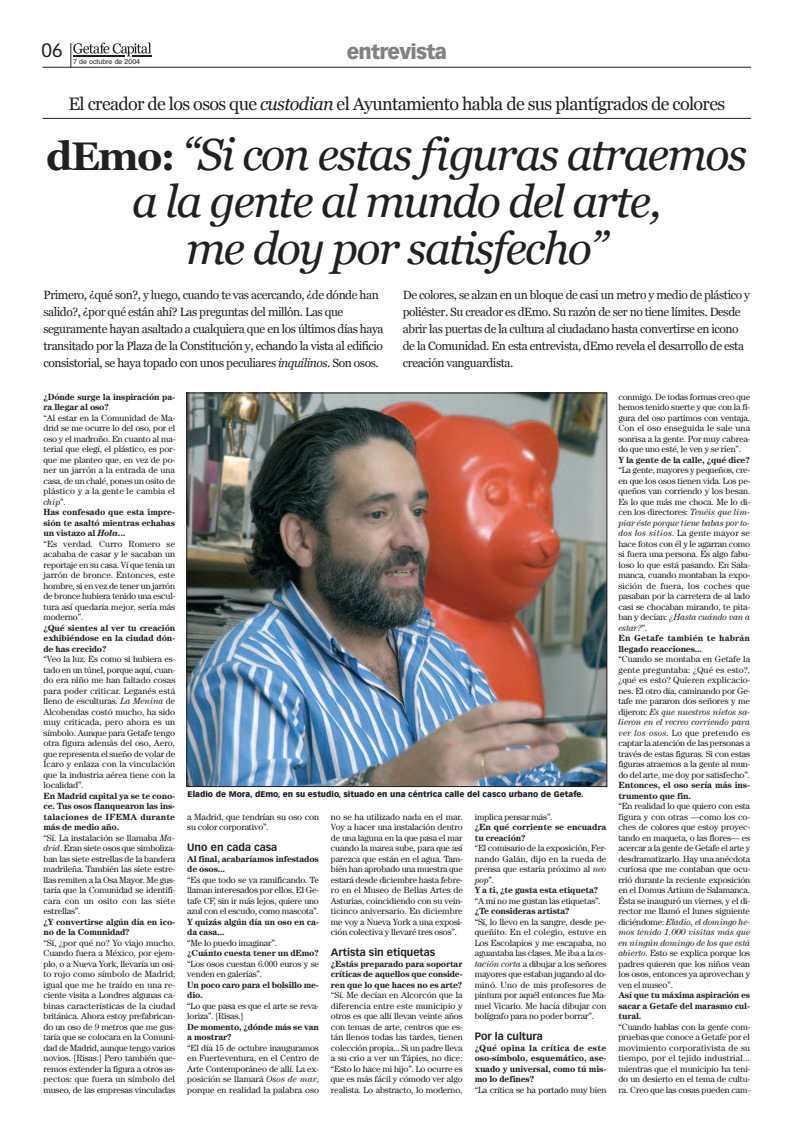
<style>
.page{position:relative;width:794px;height:1134px;background:#fff}
.page>*{position:absolute;margin:0;border:0;box-sizing:border-box;transform-origin:0 0}
.t1{font:italic 45px/47px "Georgia";letter-spacing:-.035em;color:#231f20;text-align:center}
.t2{font:900 20px "Vectora LH";letter-spacing:-.035em;color:#808285}
.t3{font:19px "Vectora LH";color:#231f20}
.t4{font:18px "Georgia";letter-spacing:-.035em;color:#231f20}
.t5{font:12px/17px "Georgia";letter-spacing:-.035em;color:#231f20}
.t6{font:700 10.5px "Vectora LH";color:#231f20}
.t7{font:9px/10.5px "Century";letter-spacing:-.02em;color:#231f20}
.t8{font:700 9px/10.5px "Century";letter-spacing:-.015em;color:#231f20}
.t9{font:900 8px "Vectora LH";color:#231f20}
.t10{font:7px "Helvetica";color:#231f20}
.s1{font-style:italic}
.s2{font-weight:700;font-style:normal;font-size:40px}
.s3{font-weight:700}
.s4{font-weight:700;font-style:italic}
.s5{font-weight:400}
</style>
<div class="page">
<hr style="left:42px;top:67px;width:709px;height:1px;background:#231f20">
<svg style="left:70px;top:43px;width:81px;height:25px"></svg>
<hr style="left:42px;top:118px;width:709px;height:1px;background:#231f20">
<img style="left:189px;top:395px;width:416px;height:390px">
<p class="t2" style="left:347px;top:43px;width:102px">entrevista</p>
<p class="t4" style="left:69px;top:94px;width:658px">El creador de los osos que <span class="s1">custodian</span> el Ayuntamiento habla de sus plantÌgrados de colores</p>
<p class="t1" style="left:46px;top:131px;width:703px"><span class="s2">dEmo:</span> ìSi con estas figuras atraemos a la gente al mundo del arte,<br>me doy por satisfechoî</p>
<p class="t5" style="left:44px;top:286px;width:342px">Primero, øquÈ son?, y luego, cuando te vas acercando, øde dÛnde han salido?, øpor quÈ est·n ahÌ? Las preguntas del millÛn. Las que seguramente hayan asaltado a cualquiera que en los ˙ltimos dÌas haya transitado por la Plaza de la ConstituciÛn y, echando la vista al edificio consistorial, se haya topado con unos peculiares <span class="s1">inquilinos</span>. Son osos.</p>
<p class="t5" style="left:403px;top:286px;width:349px">De colores, se alzan en un bloque de casi un metro y medio de pl·stico y poliÈster. Su creador es dEmo. Su razÛn de ser no tiene lÌmites. Desde abrir las puertas de la cultura al ciudadano hasta convertirse en icono de la Comunidad. En esta entrevista, dEmo revela el desarrollo de esta creaciÛn vanguardista.</p>
<p class="t7" style="left:44px;top:392px;width:133px"><span class="s3">¿Dónde surge la inspiración pa&shy;ra llegar al oso?<br></span>“Al estar en la Comunidad de Ma&shy;drid se me ocurre lo del oso, por el oso y el madroño. En cuanto al ma&shy;terial que elegí, el plástico, es por&shy;que me planteo que, en vez de po&shy;ner un jarrón a la entrada de una casa, de un chalé, pones un osito de plástico y a la gente le cambia el <span class="s1">chip</span>”.<br><span class="s3">Has confesado que esta impre&shy;sión te asaltó mientras echabas un vistazo al</span> <span class="s4">Hola</span><span class="s3">...<br></span>“Es verdad. Curro Romero se acababa de casar y le sacaban un reportaje en su casa. Ví que tenía un jarrón de bronce. Entonces, este hombre, si en vez de tener un jarrón de bronce hubiera tenido una escul&shy;tura así quedaría mejor, sería más moderno”.<br><span class="s3">¿Qué sientes al ver tu creación exhibiéndose en la ciudad dón&shy;de has crecido?<br></span>“Veo la luz. Es como si hubiera es&shy;tado en un túnel, porque aquí, cuan&shy;do era niño me han faltado cosas para poder criticar. Leganés está lleno de esculturas. <span class="s1">La Menina</span> de<br>Alcobendas costó mucho, ha sido muy criticada, pero ahora es un símbolo. Aunque para Getafe tengo otra figura además del oso, Aero, que representa el sueño de volar de<br>Ícaro y enlaza con la vinculación que la industria aérea tiene con la localidad”.<br><span class="s3">En Madrid capital ya se te cono&shy;ce. Tus osos flanquearon las ins&shy;talaciones de IFEMA durante más de medio año.<br></span>“Sí. La instalación se llamaba <span class="s1">Ma&shy;drid</span>. Eran siete osos que simboliza&shy;ban las siete estrellas de la bandera madrileña. También las siete estre&shy;llas remiten a la Osa Mayor. Me gus&shy;taría que la Comunidad se identifi&shy;cara con un osito con las siete estrellas”.<br><span class="s3">¿Y convertirse algún día en ico&shy;no de la Comunidad?<br></span>“Sí, ¿por qué no? Yo viajo mucho.<br>Cuando fuera a México, por ejem&shy;plo, o a Nueva York, llevaría un osi&shy;to rojo como símbolo de Madrid; igual que me he traído en una re&shy;ciente visita a Londres algunas ca&shy;binas características de la ciudad británica. Ahora estoy prefabrican&shy;do un oso de 9 metros que me gus&shy;taría que se colocara en la Comuni&shy;dad de Madrid, aunque tengo varios novios. [Risas.] Pero también que&shy;remos extender la figura a otros as&shy;pectos: que fuera un símbolo del museo, de las empresas vinculadas</p>
<p class="t3" style="left:42px;top:42px;width:23px">06</p>
<p class="t10" style="left:73px;top:59px;width:68px">7 de octubre de 2004</p>
<p class="t7" style="left:618px;top:392px;width:133px">conmigo. De todas formas creo que hemos tenido suerte y que con la fi&shy;gura del oso partimos con ventaja.<br>Con el oso enseguida le sale una sonrisa a la gente. Por muy cabrea&shy;do que uno esté, le ven y se ríen”.<br><span class="s3">Y la gente de la calle, ¿qué dice? </span>“La gente, mayores y pequeños, cre&shy;en que los osos tienen vida. Los pe&shy;queños van corriendo y los besan.<br>Es lo que más me choca. Me lo di&shy;cen los directores: <span class="s1">Tenéis que lim&shy;piar éste porque tiene babas por to&shy;dos los sitios</span>. La gente mayor se hace fotos con él y le agarran como si fuera una persona. Es algo fabu&shy;loso lo que está pasando. En Sala&shy;manca, cuando montaban la expo&shy;sición de fuera, los coches que pasaban por la carretera de al lado casi se chocaban mirando, te pita&shy;ban y decían: <span class="s1">¿Hasta cuándo van a estar?</span>”.<br><span class="s3">En Getafe también te habrán llegado reacciones...<br></span>“Cuando se montaba en Getafe la gente preguntaba: ¿Qué es esto?, ¿qué es esto? Quieren explicacio&shy;nes. El otro día, caminando por Ge&shy;tafe me pararon dos señores y me dijeron: <span class="s1">Es que nuestros nietos sa&shy;lieron en el recreo corriendo para ver los osos</span>. Lo que pretendo es captar la atención de las personas a través de estas figuras. Si con estas figuras atraemos a la gente al mun&shy;do del arte, me doy por satisfecho”.<br><span class="s3">Entonces, el oso sería más ins&shy;trumento que fin.<br></span>“En realidad lo que quiero con esta figura y con otras —como los co&shy;ches de colores que estoy proyec&shy;tando en maqueta, o las flores— es acercar a la gente de Getafe el arte y desdramatizarlo. Hay una anécdota curiosa que me contaban que ocu&shy;rrió durante la reciente exposición en el Domus Artium de Salamanca.<br>Ésta se inauguró un viernes, y el di&shy;rector me llamó el lunes siguiente diciéndome: <span class="s1">Eladio, el domingo he&shy;mos tenido 1.000 visitas más que en ningún domingo de los que está abierto</span>. Esto se explica porque los padres quieren que los niños vean los osos, entonces ya aprovechan y ven el museo”.<br><span class="s3">Así que tu máxima aspiración es sacar a Getafe del marasmo cul&shy;tural.<br></span>“Cuando hablas con la gente com&shy;pruebas que conoce a Getafe por el movimiento corporativista de su tiempo, por el tejido industrial... mientras que el municipio ha teni&shy;do un desierto en el tema de cultu&shy;ra. Creo que las cosas pueden cam-</p>
<p class="t9" style="left:188px;top:791px;width:397px">Eladio de Mora, dEmo, en su estudio, situado en una céntrica calle del casco urbano de Getafe.</p>
<p class="t7" style="left:475px;top:812px;width:133px">implica pensar más”.<br><span class="s3">¿En qué corriente se encuadra tu creación?<br></span>“El comisario de la exposición, Fer&shy;nando Galán, dijo en la rueda de prensa que estaría próximo al <span class="s1">neo pop</span>”.<br><span class="s3">Y a ti, ¿te gusta esta etiqueta? </span>“A mí no me gustan las etiquetas”. <span class="s3">¿Te consideras artista?<br></span>“Sí, lo llevo en la sangre, desde pe&shy;queñito. En el colegio, estuve en<br>Los Escolapios y me escapaba, no aguantaba las clases. Me iba a la <span class="s1">es&shy;tación corta</span> a dibujar a los señores mayores que estaban jugando al do&shy;minó. Uno de mis profesores de pintura por aquél entonces fue Ma&shy;nuel Vicario. Me hacía dibujar con bolígrafo para no poder borrar”.</p>
<p class="t6" style="left:475px;top:1032px;width:70px">Por la cultura</p>
<p class="t8" style="left:475px;top:1043px;width:133px">¿Qué opina la crítica de este oso-símbolo, esquemático, ase&shy;xuado y universal, como tú mis&shy;mo lo defines?<br><span class="s5">“La crítica se ha portado muy bien</span></p>
<p class="t7" style="left:187px;top:812px;width:133px">a Madrid, que tendrían su oso con su color corporativo”.</p>
<p class="t6" style="left:187px;top:843px;width:92px">Uno en cada casa</p>
<p class="t7" style="left:187px;top:854px;width:133px"><span class="s3">Al final, acabaríamos infestados de osos...<br></span>“Es que todo se va ramificando. Te llaman interesados por ellos. El Ge&shy;tafe CF, sin ir más lejos, quiere uno azul con el escudo, como mascota”.<br><span class="s3">Y quizás algún día un oso en ca&shy;da casa...<br></span>“Me lo puedo imaginar”.<br><span class="s3">¿Cuánto cuesta tener un dEmo? </span>“Los osos cuestan 6.000 euros y se venden en galerías”.<br><span class="s3">Un poco caro para el bolsillo me&shy;dio.<br></span>“Lo que pasa es que el arte se reva&shy;loriza”. [Risas.]<br><span class="s3">De momento, ¿dónde más se van a mostrar?<br></span>“El día 15 de octubre inauguramos en Fuerteventura, en el Centro de<br>Arte Contemporáneo de allí. La ex&shy;posición se llamará <span class="s1">Osos de mar</span>, porque en realidad la palabra oso</p>
<p class="t7" style="left:331px;top:812px;width:133px;text-align:justify">no se ha utilizado nada en el mar.<br>Voy a hacer una instalación dentro de una laguna en la que pasa el mar cuando la marea sube, para que así parezca que están en el agua. Tam&shy;bién han aprobado una muestra que estará desde diciembre hasta febre&shy;ro en el Museo de Bellas Artes de Asturias, coincidiendo con su vein&shy;ticinco aniversario. En diciembre me voy a Nueva York a una exposi&shy;ción colectiva y llevaré tres osos”.</p>
<p class="t6" style="left:331px;top:948px;width:106px">Artista sin etiquetas</p>
<p class="t7" style="left:331px;top:959px;width:133px;text-align:justify"><span class="s3">¿Estás preparado para soportar críticas de aquellos que conside&shy;ren que lo que haces no es arte? </span>“Sí. Me decían en Alcorcón que la diferencia entre este municipio y otros es que allí llevan veinte años con temas de arte, centros que es&shy;tán llenos todas las tardes, tienen colección propia... Si un padre lleva a su crio a ver un Tápies, no dice: “Esto lo hace mi hijo”. Lo ocurre es que es más fácil y cómodo ver algo realista. Lo abstracto, lo moderno,</p>
</div>
